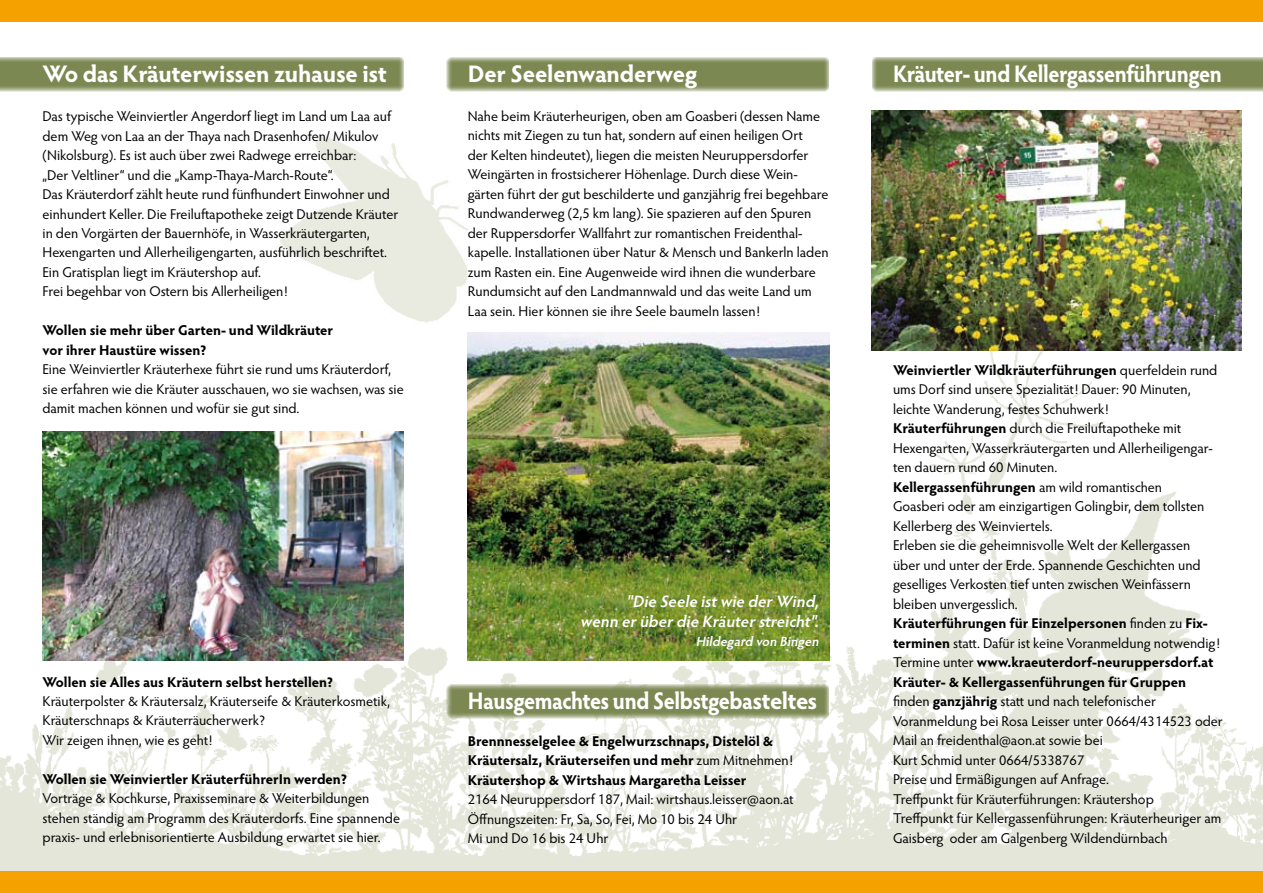
<style>
.page{position:relative;width:1263px;height:893px;background:#fff}
.page>*{position:absolute;margin:0;border:0;box-sizing:border-box;transform-origin:0 0}
.t1{font:700 24px "Hypatia Sans Pro";letter-spacing:-.02em;color:#fff;scale:.9 1}
.t2{font:700 24px "Hypatia Sans Pro";letter-spacing:-.02em;color:#fff}
.t3{font:italic 600 16.5px/19.5px "Hypatia Sans Pro";color:#fff;text-align:right}
.t4{font:14.25px/19.5px "Hypatia Sans Pro";letter-spacing:-.005em;color:#000}
.t5{font:700 14.25px/19.5px "Hypatia Sans Pro";color:#000}
.t6{font:italic 600 13.5px "Hypatia Sans Pro";color:#fff}
.s1{font-weight:400}
.s2{font-weight:700}
</style>
<div class="page">
<img style="left:280px;top:137px;width:189px;height:186px">
<img style="left:0;top:346px;width:1263px;height:526px">
<div style="left:0;top:0;width:1263px;height:21px;background:#f5a100"></div>
<div style="left:0;top:872px;width:1263px;height:21px;background:#f5a100"></div>
<svg style="left:0;top:57px;width:404px;height:34px;background:#879362"></svg>
<svg style="left:872px;top:57px;width:391px;height:34px;background:#879362"></svg>
<svg style="left:446px;top:57px;width:383px;height:34px;background:#8a9566"></svg>
<svg style="left:446px;top:684px;width:383px;height:34px;background:#899464"></svg>
<img style="left:43px;top:431px;width:361px;height:230px">
<img style="left:872px;top:111px;width:370px;height:240px">
<img style="left:468px;top:333px;width:361px;height:327px">
<h1 class="t2" style="left:43px;top:57px;width:346px">Wo das Kräuterwissen zuhause ist</h1>
<h1 class="t2" style="left:468px;top:57px;width:231px">Der Seelenwanderweg</h1>
<p class="t4" style="left:43px;top:106px;width:357px">Das typische Weinviertler Angerdorf liegt im Land um Laa auf dem Weg von Laa an der Thaya nach Drasenhofen/ Mikulov (Nikolsburg). Es ist auch über zwei Radwege erreichbar:<br>„Der Veltliner“ und die „Kamp-Thaya-March-Route“.<br>Das Kräuterdorf zählt heute rund fünfhundert Einwohner und einhundert Keller. Die Freiluftapotheke zeigt Dutzende Kräuter in den Vorgärten der Bauernhöfe, in Wasserkräutergarten, Hexengarten und Allerheiligengarten, ausführlich beschriftet.<br>Ein Gratisplan liegt im Kräutershop auf.<br>Frei begehbar von Ostern bis Allerheiligen!</p>
<p class="t5" style="left:43px;top:320px;width:292px">Wollen sie mehr über Garten- und Wildkräuter vor ihrer Haustüre wissen?</p>
<p class="t4" style="left:43px;top:359px;width:363px">Eine Weinviertler Kräuterhexe führt sie rund ums Kräuterdorf, sie erfahren wie die Kräuter ausschauen, wo sie wachsen, was sie damit machen können und wofür sie gut sind.</p>
<p class="t4" style="left:468px;top:106px;width:362px">Nahe beim Kräuterheurigen, oben am Goasberi (dessen Name nichts mit Ziegen zu tun hat, sondern auf einen heiligen Ort<br>der Kelten hindeutet), liegen die meisten Neuruppersdorfer Weingärten in frostsicherer Höhenlage. Durch diese Wein&shy;gärten führt der gut beschilderte und ganzjährig frei begehbare Rundwanderweg (2,5 km lang). Sie spazieren auf den Spuren der Ruppersdorfer Wallfahrt zur romantischen Freidenthal&shy;kapelle. Installationen über Natur &amp; Mensch und Bankerln laden zum Rasten ein. Eine Augenweide wird ihnen die wunderbare Rundumsicht auf den Landmannwald und das weite Land um Laa sein. Hier können sie ihre Seele baumeln lassen!</p>
<p class="t5" style="left:43px;top:671px;width:292px">Wollen sie Alles aus Kräutern selbst herstellen?</p>
<p class="t4" style="left:43px;top:691px;width:349px">Kräuterpolster &amp; Kräutersalz, Kräuterseife &amp; Kräuterkosmetik,<br>Kräuterschnaps &amp; Kräuterräucherwerk?<br>Wir zeigen ihnen, wie es geht!</p>
<p class="t5" style="left:43px;top:769px;width:306px">Wollen sie Weinviertler KräuterführerIn werden?</p>
<p class="t4" style="left:43px;top:788px;width:359px">Vorträge &amp; Kochkurse, Praxisseminare &amp; Weiterbildungen stehen ständig am Programm des Kräuterdorfs. Eine spannende praxis- und erlebnisorientierte Ausbildung erwartet sie hier.</p>
<p class="t3" style="left:580px;top:591px;width:244px">"Die Seele istwie derWind,<br>wenn erüberdie Kräuterstreicht".</p>
<p class="t6" style="left:696px;top:632px;width:127px">Hildegard von Bingen</p>
<h1 class="t1" style="left:468px;top:684px;width:390px">Hausgemachtes und Selbstgebasteltes</h1>
<p class="t5" style="left:468px;top:730px;width:327px">Brennnesselgelee &amp; Engelwurzschnaps, Distelöl &amp;<br>Kräutersalz, Kräuterseifen und mehr <span class="s1">zum Mitnehmen!<br></span>Kräutershop &amp; Wirtshaus Margaretha Leisser</p>
<p class="t4" style="left:468px;top:789px;width:327px">2164 Neuruppersdorf 187, Mail: wirtshaus.leisser@aon.at<br>Öffnungszeiten: Fr, Sa, So, Fei, Mo 10 bis 24 Uhr<br>Mi und Do 16 bis 24 Uhr</p>
<h1 class="t1" style="left:893px;top:57px;width:367px">Kräuter- und Kellergassenführungen</h1>
<p class="t4" style="left:893px;top:360px;width:331px"><span class="s2">Weinviertler Wildkräuterführungen</span> querfeldein rund ums Dorf sind unsere Spezialität! Dauer: 90 Minuten, leichte Wanderung, festes Schuhwerk!<br><span class="s2">Kräuterführungen</span> durch die Freiluftapotheke mit Hexengarten, Wasserkräutergarten und Allerheiligengar&shy;ten dauern rund 60 Minuten.<br><span class="s2">Kellergassenführungen</span> am wild romantischen<br>Goasberi oder am einzigartigen Golingbir, dem tollsten Kellerberg des Weinviertels.<br>Erleben sie die geheimnisvolle Welt der Kellergassen<br>über und unter der Erde. Spannende Geschichten und geselliges Verkosten tief unten zwischen Weinfässern bleiben unvergesslich.<br><span class="s2">Kräuterführungen für Einzelpersonen</span> finden zu <span class="s2">Fix&shy;terminen</span> statt. Dafür ist keine Voranmeldung notwendig!<br>Termine unter <span class="s2">www.kraeuterdorf-neuruppersdorf.at Kräuter- &amp; Kellergassenführungen für Gruppen </span>finden <span class="s2">ganzjährig</span> statt und nach telefonischer Voranmeldung bei Rosa Leisser unter 0664/4314523 oder Mail an freidenthal@aon.at sowie bei<br>Kurt Schmid unter 0664/5338767<br>Preise und Ermäßigungen auf Anfrage.<br>Treffpunkt für Kräuterführungen: Kräutershop<br>Treffpunkt für Kellergassenführungen: Kräuterheuriger am Gaisberg oder am Galgenberg Wildendürnbach</p>
</div>
